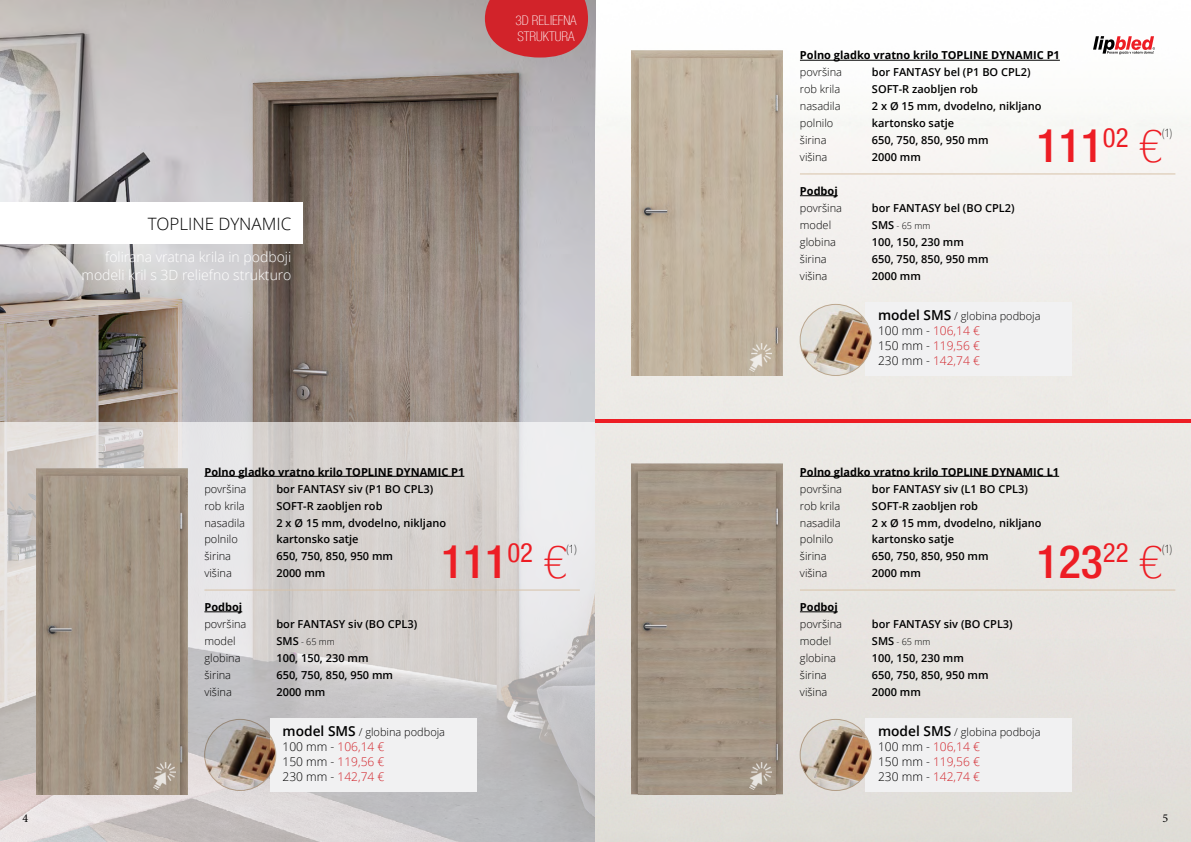
<style>
.page{position:relative;width:1191px;height:842px;background:#fff}
.page>*{position:absolute;margin:0;border:0;box-sizing:border-box;transform-origin:0 0}
.t1{font:500 condensed 46px "Helvetica Neue LT Com";color:#ed1d24}
.t2{font:300 17px "Open Sans";color:#000}
.t3{font:300 14px/18px "Open Sans";color:#fff;text-align:right}
.t4{font:100 condensed 13.4px/16px "Helvetica Neue LT Com";color:#fff}
.t5{font:300 12px/15px "Open Sans";color:#d2232a;text-align:justify}
.t6{font:12px "Minion Pro";color:#000}
.t7{font:100 condensed 11.7px "Helvetica Neue LT Com";color:#000}
.t8{font:600 11px "Open Sans";color:#000}
.t9{font:300 11px "Open Sans";color:#000}
.t10{font:700 11px "Open Sans";color:#000}
.t11{font:300 9px "Open Sans";color:#000}
.s1{font-weight:600;font-size:11px}
.s2{font-weight:100}
.s3{font-weight:600;font-size:13.7px}
.s4{color:#000}
</style>
<div class="page">
<img style="left:0;top:0;width:1191px;height:842px">
<svg style="left:0;top:422px;width:595px;height:420px"></svg>
<img style="left:631px;top:50px;width:151px;height:326px">
<hr style="left:800px;top:60px;width:260px;height:1px;background:#000">
<hr style="left:800px;top:173px;width:375px;height:1px;background:#d7c2a8">
<hr style="left:800px;top:195px;width:37px;height:1px;background:#000">
<div style="left:865px;top:302px;width:207px;height:74px;background:#f1f1f2"></div>
<hr style="left:595px;top:419px;width:596px;height:3px;background:#ed1d24">
<img style="left:800px;top:304px;width:71px;height:71px">
<div style="left:800px;top:304px;width:71px;height:72px;border:1px solid #cab69e;border-radius:50%"></div>
<div style="left:0;top:202px;width:303px;height:42px;background:#fff"></div>
<svg style="left:485px;top:0;width:103px;height:58px"></svg>
<img style="left:631px;top:464px;width:151px;height:330px">
<img style="left:36px;top:469px;width:151px;height:325px">
<hr style="left:204px;top:476px;width:260px;height:1px;background:#000">
<hr style="left:204px;top:589px;width:376px;height:1px;background:#d7c2a8">
<hr style="left:204px;top:611px;width:38px;height:1px;background:#000">
<div style="left:270px;top:718px;width:206px;height:74px;background:#f1f1f2"></div>
<img style="left:205px;top:719px;width:71px;height:71px">
<div style="left:204px;top:719px;width:72px;height:72px;border:1px solid #cab69e;border-radius:50%"></div>
<hr style="left:800px;top:476px;width:259px;height:1px;background:#000">
<hr style="left:800px;top:589px;width:375px;height:1px;background:#d7c2a8">
<hr style="left:800px;top:611px;width:37px;height:1px;background:#000">
<div style="left:865px;top:718px;width:207px;height:74px;background:#f1f1f2"></div>
<img style="left:800px;top:719px;width:71px;height:71px">
<div style="left:800px;top:719px;width:71px;height:72px;border:1px solid #cab69e;border-radius:50%"></div>
<svg style="left:1093px;top:36px;width:62px;height:18px"></svg>
<img style="left:750px;top:762px;width:21px;height:28px">
<img style="left:750px;top:344px;width:21px;height:27px">
<img style="left:154px;top:762px;width:21px;height:28px">
<h2 class="t2" style="left:148px;top:212px;width:145px">TOPLINE DYNAMIC</h2>
<p class="t3" style="left:82px;top:248px;width:211px">folirana vratna krila in podboji modeli kril s 3D reliefno strukturo</p>
<p class="t4" style="left:515px;top:12px;width:63px">3D RELIEFNA<br>STRUKTURA</p>
<p class="t10" style="left:204px;top:464px;width:261px">Polno gladko vratno krilo TOPLINE DYNAMIC P1</p>
<p class="t9" style="left:204px;top:481px;width:44px">površina</p>
<p class="t8" style="left:276px;top:481px;width:158px">bor FANTASY siv (P1 BO CPL3)</p>
<p class="t9" style="left:204px;top:498px;width:42px">rob krila</p>
<p class="t8" style="left:276px;top:498px;width:108px">SOFT-R zaobljen rob</p>
<p class="t9" style="left:204px;top:515px;width:42px">nasadila</p>
<p class="t8" style="left:276px;top:515px;width:171px">2 x Ø 15 mm, dvodelno, nikljano</p>
<p class="t9" style="left:204px;top:532px;width:35px">polnilo</p>
<p class="t8" style="left:276px;top:532px;width:84px">kartonsko satje</p>
<p class="t9" style="left:204px;top:549px;width:28px">širina</p>
<p class="t8" style="left:276px;top:549px;width:118px">650, 750, 850, 950 mm</p>
<p class="t9" style="left:204px;top:566px;width:29px">višina</p>
<p class="t8" style="left:276px;top:566px;width:51px">2000 mm</p>
<p class="t10" style="left:204px;top:599px;width:39px">Podboj</p>
<p class="t9" style="left:204px;top:616px;width:44px">površina</p>
<p class="t8" style="left:276px;top:616px;width:142px">bor FANTASY siv (BO CPL3)</p>
<p class="t9" style="left:204px;top:633px;width:33px">model</p>
<p class="t11" style="left:276px;top:635px;width:60px"><span class="s1">SMS</span> - 65 mm</p>
<p class="t9" style="left:204px;top:650px;width:38px">globina</p>
<p class="t8" style="left:276px;top:650px;width:94px">100, 150, 230 mm</p>
<p class="t9" style="left:204px;top:667px;width:28px">širina</p>
<p class="t8" style="left:276px;top:667px;width:118px">650, 750, 850, 950 mm</p>
<p class="t9" style="left:204px;top:684px;width:29px">višina</p>
<p class="t8" style="left:276px;top:684px;width:51px">2000 mm</p>
<h1 class="t1" style="left:441px;top:534px;width:127px">111<sup>02</sup> <span class="s2">€</span></h1>
<p class="t7" style="left:566px;top:542px;width:12px">(1)</p>
<p class="t9" style="left:282px;top:724px;width:164px"><span class="s3">model SMS</span> / globina podboja</p>
<p class="t5" style="left:282px;top:738px;width:103px"><span class="s4">100 mm -</span> 106,14 € <span class="s4">150 mm -</span> 119,56 € <span class="s4">230 mm -</span> 142,74 €</p>
<p class="t10" style="left:800px;top:48px;width:261px">Polno gladko vratno krilo TOPLINE DYNAMIC P1</p>
<p class="t9" style="left:800px;top:65px;width:44px">površina</p>
<p class="t8" style="left:872px;top:65px;width:160px">bor FANTASY bel (P1 BO CPL2)</p>
<p class="t9" style="left:800px;top:82px;width:42px">rob krila</p>
<p class="t8" style="left:872px;top:82px;width:108px">SOFT-R zaobljen rob</p>
<p class="t9" style="left:800px;top:99px;width:42px">nasadila</p>
<p class="t8" style="left:872px;top:99px;width:171px">2 x Ø 15 mm, dvodelno, nikljano</p>
<p class="t9" style="left:800px;top:116px;width:35px">polnilo</p>
<p class="t8" style="left:872px;top:116px;width:84px">kartonsko satje</p>
<p class="t9" style="left:800px;top:133px;width:28px">širina</p>
<p class="t8" style="left:872px;top:133px;width:118px">650, 750, 850, 950 mm</p>
<p class="t9" style="left:800px;top:150px;width:29px">višina</p>
<p class="t8" style="left:872px;top:150px;width:51px">2000 mm</p>
<p class="t10" style="left:800px;top:183px;width:39px">Podboj</p>
<p class="t9" style="left:800px;top:200px;width:44px">površina</p>
<p class="t8" style="left:872px;top:200px;width:144px">bor FANTASY bel (BO CPL2)</p>
<p class="t9" style="left:800px;top:217px;width:33px">model</p>
<p class="t11" style="left:872px;top:219px;width:60px"><span class="s1">SMS</span> - 65 mm</p>
<p class="t9" style="left:800px;top:234px;width:38px">globina</p>
<p class="t8" style="left:872px;top:234px;width:94px">100, 150, 230 mm</p>
<p class="t9" style="left:800px;top:251px;width:28px">širina</p>
<p class="t8" style="left:872px;top:251px;width:118px">650, 750, 850, 950 mm</p>
<p class="t9" style="left:800px;top:268px;width:29px">višina</p>
<p class="t8" style="left:872px;top:268px;width:51px">2000 mm</p>
<h1 class="t1" style="left:1036px;top:118px;width:127px">111<sup>02</sup> <span class="s2">€</span></h1>
<p class="t7" style="left:1161px;top:127px;width:12px">(1)</p>
<p class="t9" style="left:878px;top:308px;width:164px"><span class="s3">model SMS</span> / globina podboja</p>
<p class="t5" style="left:878px;top:322px;width:103px"><span class="s4">100 mm -</span> 106,14 € <span class="s4">150 mm -</span> 119,56 € <span class="s4">230 mm -</span> 142,74 €</p>
<p class="t10" style="left:800px;top:464px;width:261px">Polno gladko vratno krilo TOPLINE DYNAMIC L1</p>
<p class="t9" style="left:800px;top:481px;width:44px">površina</p>
<p class="t8" style="left:872px;top:481px;width:157px">bor FANTASY siv (L1 BO CPL3)</p>
<p class="t9" style="left:800px;top:498px;width:42px">rob krila</p>
<p class="t8" style="left:872px;top:498px;width:108px">SOFT-R zaobljen rob</p>
<p class="t9" style="left:800px;top:515px;width:42px">nasadila</p>
<p class="t8" style="left:872px;top:515px;width:171px">2 x Ø 15 mm, dvodelno, nikljano</p>
<p class="t9" style="left:800px;top:532px;width:35px">polnilo</p>
<p class="t8" style="left:872px;top:532px;width:84px">kartonsko satje</p>
<p class="t9" style="left:800px;top:549px;width:28px">širina</p>
<p class="t8" style="left:872px;top:549px;width:118px">650, 750, 850, 950 mm</p>
<p class="t9" style="left:800px;top:566px;width:29px">višina</p>
<p class="t8" style="left:872px;top:566px;width:51px">2000 mm</p>
<p class="t10" style="left:800px;top:599px;width:39px">Podboj</p>
<p class="t9" style="left:800px;top:616px;width:44px">površina</p>
<p class="t8" style="left:872px;top:616px;width:142px">bor FANTASY siv (BO CPL3)</p>
<p class="t9" style="left:800px;top:633px;width:33px">model</p>
<p class="t11" style="left:872px;top:635px;width:60px"><span class="s1">SMS</span> - 65 mm</p>
<p class="t9" style="left:800px;top:650px;width:38px">globina</p>
<p class="t8" style="left:872px;top:650px;width:94px">100, 150, 230 mm</p>
<p class="t9" style="left:800px;top:667px;width:28px">širina</p>
<p class="t8" style="left:872px;top:667px;width:118px">650, 750, 850, 950 mm</p>
<p class="t9" style="left:800px;top:684px;width:29px">višina</p>
<p class="t8" style="left:872px;top:684px;width:51px">2000 mm</p>
<h1 class="t1" style="left:1036px;top:534px;width:127px">123<sup>22</sup> <span class="s2">€</span></h1>
<p class="t7" style="left:1161px;top:542px;width:12px">(1)</p>
<p class="t9" style="left:878px;top:724px;width:164px"><span class="s3">model SMS</span> / globina podboja</p>
<p class="t5" style="left:878px;top:738px;width:103px"><span class="s4">100 mm -</span> 106,14 € <span class="s4">150 mm -</span> 119,56 € <span class="s4">230 mm -</span> 142,74 €</p>
<p class="t6" style="left:23px;top:810px;width:7px">4</p>
<p class="t6" style="left:1162px;top:810px;width:7px">5</p>
</div>
